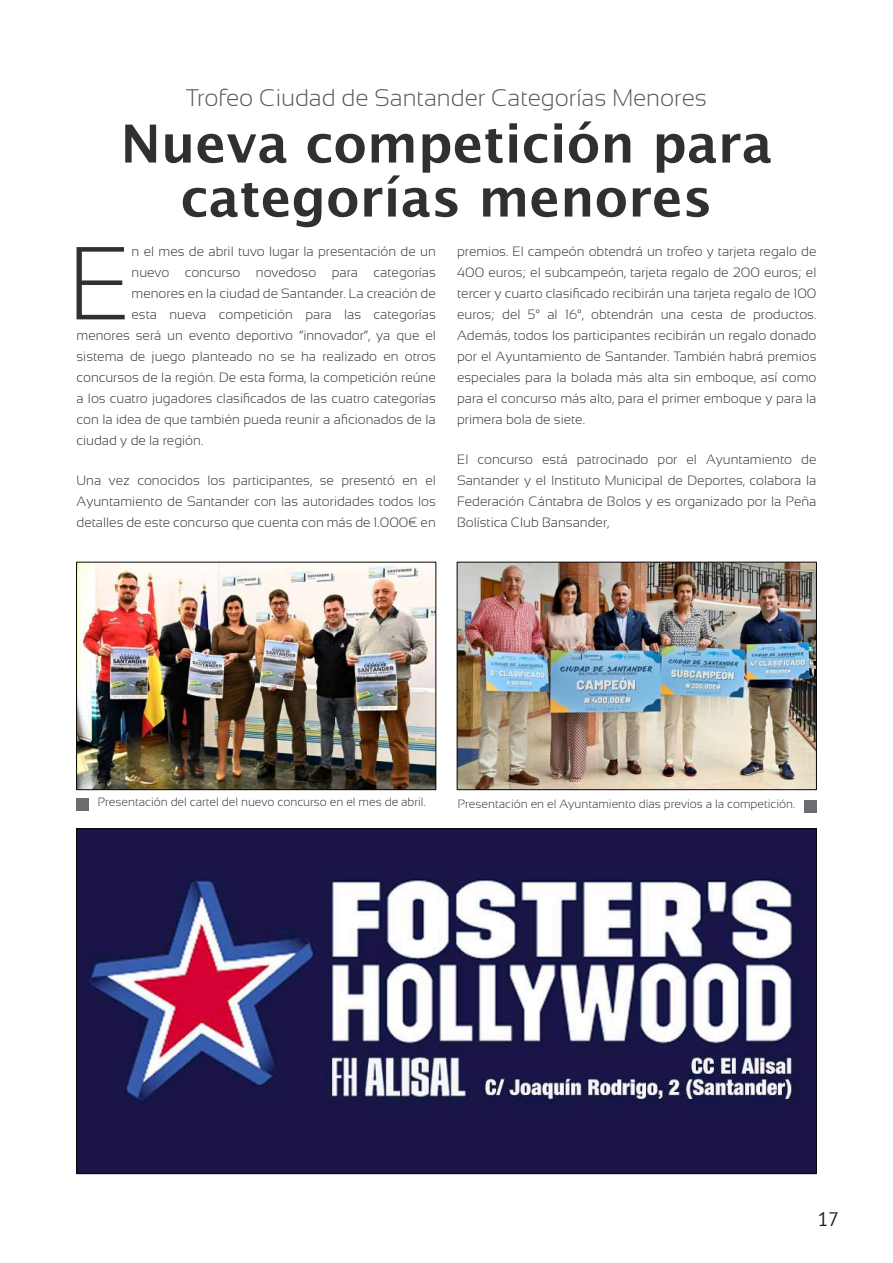
<style>
.page{position:relative;width:893px;height:1263px;background:#fff}
.page>*{position:absolute;margin:0;border:0;box-sizing:border-box;transform-origin:0 0}
.t1{font:300 103.5px "Sansation";color:#312f30}
.t2{font:700 52.5px/54px "Lucida Grande";color:#312f30;text-align:center}
.t3{font:300 24px "Sansation";color:#57585a}
.t4{font:19.5px "PT Sans";color:#231f20}
.t5{font:300 13.5px/21px "Sansation";color:#312f30;text-align:justify}
.t6{font:300 12px "Sansation";color:#312f30}
</style>
<div class="page">
<div style="left:77px;top:798px;width:12px;height:13px;background:#6c6d70"></div>
<div style="left:804px;top:800px;width:12px;height:13px;background:#6c6d70"></div>
<img style="left:78px;top:564px;width:356px;height:224px">
<div style="left:76px;top:562px;width:360px;height:228px;border:1px solid #080704"></div>
<img style="left:459px;top:564px;width:356px;height:224px">
<div style="left:457px;top:562px;width:360px;height:228px;border:1px solid #080704"></div>
<img style="left:78px;top:830px;width:737px;height:342px">
<h3 class="t3" style="left:186px;top:89px;width:522px">Trofeo Ciudad de Santander Categorías Menores</h3>
<h2 class="t2" style="left:121px;top:120px;width:653px">Nueva competición para categorías menores</h2>
<h1 class="t1" style="left:68px;top:244px;width:65px">E</h1>
<p class="t5" style="left:132px;top:242px;width:306px">n el mes de abril tuvo lugar la presentación de un</p>
<p class="t5" style="left:132px;top:263px;width:306px">nuevo concurso novedoso para categorías</p>
<p class="t5" style="left:132px;top:284px;width:306px">menores en la ciudad de Santander. La creación de</p>
<p class="t5" style="left:132px;top:305px;width:306px">esta nueva competición para las categorías</p>
<p class="t5" style="left:77px;top:326px;width:361px">menores será un evento deportivo “innovador”, ya que el</p>
<p class="t5" style="left:77px;top:347px;width:361px">sistema de juego planteado no se ha realizado en otros</p>
<p class="t5" style="left:77px;top:368px;width:361px">concursos de la región. De esta forma, la competición reúne</p>
<p class="t5" style="left:77px;top:389px;width:361px">a los cuatro jugadores clasificados de las cuatro categorías</p>
<p class="t5" style="left:77px;top:410px;width:361px">con la idea de que también pueda reunir a aficionados de la</p>
<p class="t5" style="left:77px;top:431px;width:128px">ciudad y de la región.</p>
<p class="t5" style="left:77px;top:471px;width:361px">Una vez conocidos los participantes, se presentó en el Ayuntamiento de Santander con las autoridades todos los detalles de este concurso que cuenta con más de 1.000€ en</p>
<p class="t5" style="left:457px;top:242px;width:361px">premios. El campeón obtendrá un trofeo y tarjeta regalo de 400 euros; el subcampeón, tarjeta regalo de 200 euros; el tercer y cuarto clasificado recibirán una tarjeta regalo de 100 euros; del 5º al 16º, obtendrán una cesta de productos.<br>Además, todos los participantes recibirán un regalo donado por el Ayuntamiento de Santander. También habrá premios especiales para la bolada más alta sin emboque, así como para el concurso más alto, para el primer emboque y para la primera bola de siete.</p>
<p class="t5" style="left:457px;top:450px;width:361px">El concurso está patrocinado por el Ayuntamiento de Santander y el Instituto Municipal de Deportes, colabora la Federación Cántabra de Bolos y es organizado por la Peña Bolística Club Bansander,</p>
<p class="t6" style="left:98px;top:798px;width:329px">Presentación del cartel del nuevo concurso en el mes de abril.</p>
<p class="t6" style="left:458px;top:799px;width:339px">Presentación en el Ayuntamiento días previos a la competición.</p>
<h3 class="t4" style="left:818px;top:1211px;width:23px">17</h3>
</div>
